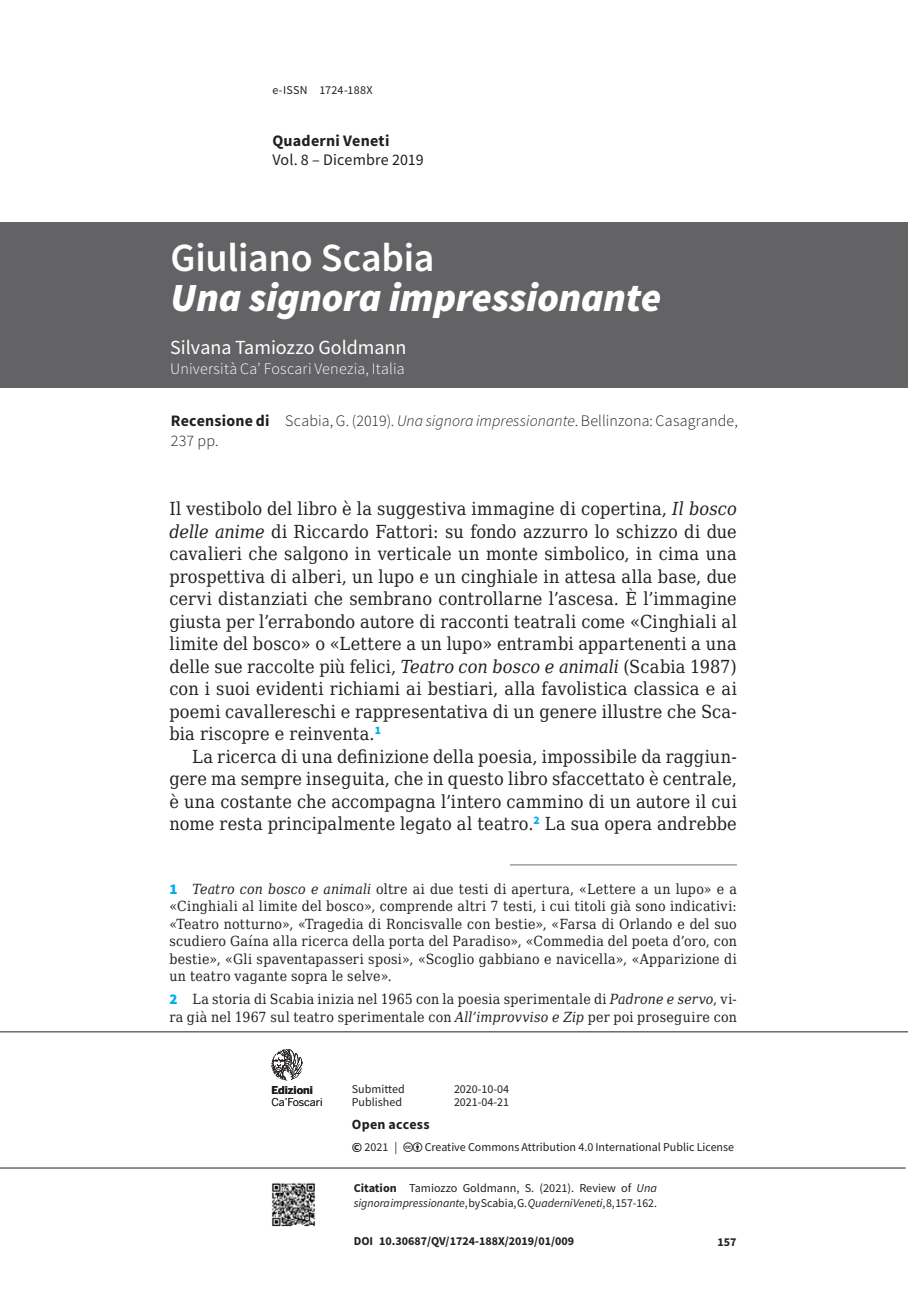
<style>
.page{position:relative;width:908px;height:1304px;background:#fff}
.page>*{position:absolute;margin:0;border:0;box-sizing:border-box;transform-origin:0 0}
.t1{font:italic 900 40px "Source Sans Pro";letter-spacing:-.005em;color:#fff}
.t2{font:600 40px "Source Sans Pro";letter-spacing:-.005em;color:#fff}
.t3{font:20px "Source Sans Pro";color:#fff}
.t4{font:18px/22.4px "DejaVu Serif Condensed";letter-spacing:.01em;color:#231f20;text-align:justify}
.t5{font:300 16px/20px "Source Sans Pro";letter-spacing:.01em;color:#231f20}
.t6{font:300 16px "Source Sans Pro";letter-spacing:.01em;color:#fff}
.t7{font:16px "Source Sans Pro";letter-spacing:.01em;color:#231f20}
.t8{font:700 16px "Source Sans Pro";letter-spacing:.015em;color:#231f20}
.t9{font:14px/17.6px "DejaVu Serif Condensed";letter-spacing:.02em;color:#231f20;text-align:justify}
.t10{font:700 14px "Source Sans Pro";letter-spacing:.02em;color:#231f20}
.t11{font:12px/15px "Source Sans Pro";color:#231f20}
.t12{font:700 12px "Source Sans Pro";color:#231f20}
.t13{font:12px "Source Sans Pro";letter-spacing:.02em;color:#231f20}
.t14{font:10.8px "Benton Sans";letter-spacing:-.01em;color:#231f20}
.t15{font:700 10.8px "Benton Sans";color:#231f20}
.s1{font-weight:700}
.s2{font-style:italic}
.s3{font-family:"Source Sans Pro";font-weight:900;font-size:15px;color:#00aeef}
.s4{font-weight:700;font-size:14px}
</style>
<div class="page">
<hr style="left:0;top:1031px;width:907px;height:1px;background:#231f20">
<hr style="left:0;top:1168px;width:905px;height:1px;background:#231f20">
<img style="left:272px;top:1183px;width:43px;height:44px">
<svg style="left:271px;top:1049px;width:32px;height:31px"></svg>
<div style="left:0;top:223px;width:907px;height:165px;background:#636366"></div>
<hr style="left:509px;top:865px;width:227px;height:1px;background:#6c6d70">
<p class="t13" style="left:272px;top:82px;width:102px">e-ISSN 1724-188X</p>
<p class="t8" style="left:272px;top:130px;width:118px">Quaderni Veneti</p>
<p class="t7" style="left:272px;top:150px;width:153px">Vol. 8 – Dicembre 2019</p>
<h1 class="t2" style="left:170px;top:232px;width:265px">Giuliano Scabia</h1>
<h1 class="t1" style="left:170px;top:270px;width:492px">Una signora impressionante</h1>
<p class="t3" style="left:170px;top:335px;width:238px">Silvana Tamiozzo Goldmann</p>
<p class="t6" style="left:170px;top:359px;width:236px">Università Ca’ Foscari Venezia, Italia</p>
<p class="t5" style="left:171px;top:410px;width:568px"><span class="s1">Recensione di</span> Scabia, G. (2019). <span class="s2">Una signora impressionante</span>. Bellinzona: Casagrande,<br>237 pp.</p>
<p class="t4" style="left:169px;top:497px;width:568px">Il vestibolo del libro è la suggestiva immagine di copertina, <span class="s2">Il bosco delle anime</span> di Riccardo Fattori: su fondo azzurro lo schizzo di due cavalieri che salgono in verticale un monte simbolico, in cima una prospettiva di alberi, un lupo e un cinghiale in attesa alla base, due cervi distanziati che sembrano controllarne l’ascesa. È l’immagine giusta per l’errabondo autore di racconti teatrali come «Cinghiali al limite del bosco» o «Lettere a un lupo» entrambi appartenenti a una delle sue raccolte più felici, <span class="s2">Teatro con bosco e animali</span> (Scabia 1987) con i suoi evidenti richiami ai bestiari, alla favolistica classica e ai poemi cavallereschi e rappresentativa di un genere illustre che Sca&shy;bia riscopre e reinventa.<sup>1</sup></p>
<p class="t4" style="left:169px;top:745px;width:568px;text-indent:23px">La ricerca di una definizione della poesia, impossibile da raggiun&shy;gere ma sempre inseguita, che in questo libro sfaccettato è centrale, è una costante che accompagna l’intero cammino di un autore il cui nome resta principalmente legato al teatro.<sup>2</sup> La sua opera andrebbe</p>
<p class="t9" style="left:169px;top:880px;width:568px"><span class="s3">1</span> <span class="s2">Teatro con bosco e animali</span> oltre ai due testi di apertura, «Lettere a un lupo» e a «Cinghiali al limite del bosco», comprende altri 7 testi, i cui titoli già sono indicativi: «Teatro notturno», «Tragedia di Roncisvalle con bestie», «Farsa di Orlando e del suo scudiero Gaína alla ricerca della porta del Paradiso», «Commedia del poeta d’oro, con bestie», «Gli spaventapasseri sposi», «Scoglio gabbiano e navicella», «Apparizione di un teatro vagante sopra le selve».</p>
<p class="t9" style="left:169px;top:990px;width:568px"><span class="s3">2</span> La storia di Scabia inizia nel 1965 con la poesia sperimentale di <span class="s2">Padrone e servo</span>, vi&shy;ra già nel 1967 sul teatro sperimentale con <span class="s2">All’improvviso e Zip</span> per poi proseguire con</p>
<p class="t15" style="left:271px;top:1084px;width:43px">Edizioni</p>
<p class="t14" style="left:271px;top:1095px;width:53px">Ca’Foscari</p>
<p class="t11" style="left:352px;top:1081px;width:54px">Submitted</p>
<p class="t11" style="left:454px;top:1081px;width:57px">2020-10-04</p>
<p class="t11" style="left:352px;top:1094px;width:52px">Published</p>
<p class="t11" style="left:454px;top:1094px;width:57px">2021-04-21</p>
<p class="t10" style="left:351px;top:1114px;width:79px">Open access</p>
<p class="t11" style="left:351px;top:1140px;width:47px"><span class="s4">©</span> 2021 |</p>
<p class="t11" style="left:424px;top:1140px;width:311px">Creative Commons Attribution 4.0 International Public License</p>
<p class="t11" style="left:353px;top:1181px;width:305px"><span class="s1">Citation</span> Tamiozzo Goldmann, S. (2021). Review of <span class="s2">Una signora impressionante</span>, by Scabia, G. <span class="s2">Quaderni Veneti</span>, 8, 157-162.</p>
<p class="t12" style="left:353px;top:1233px;width:222px">DOI 10.30687/QV/1724-188X/2019/01/009</p>
<p class="t12" style="left:717px;top:1234px;width:21px">157</p>
</div>
